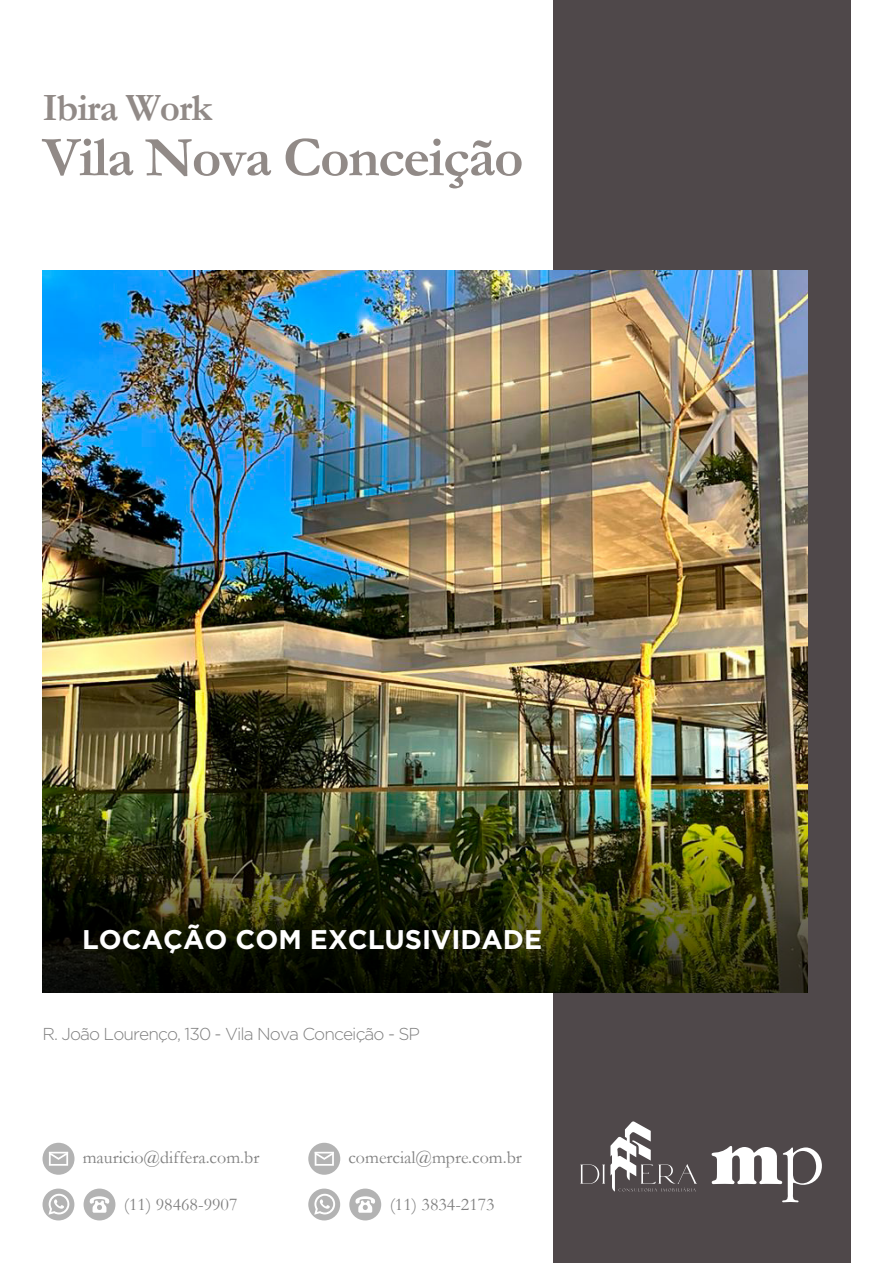
<style>
.page{position:relative;width:893px;height:1263px;background:#fff}
.page>*{position:absolute;margin:0;border:0;box-sizing:border-box;transform-origin:0 0}
.t1{font:700 57px "Garamond";letter-spacing:-.025em;color:#918a87}
.t2{font:700 39px "Garamond";letter-spacing:-.025em;color:#918a87}
.t3{font:700 27px "Gotham";color:#fff}
.t4{font:18px "Garamond";color:#808080}
.t5{font:300 17.25px "Gotham";letter-spacing:-.05em;color:#808080}
</style>
<div class="page">
<div style="left:553px;top:0;width:297px;height:1263px;background:#4f484a"></div>
<img style="left:43px;top:270px;width:765px;height:515px">
<img style="left:43px;top:785px;width:765px;height:208px">
<div style="left:43px;top:1143px;width:32px;height:32px;background:#b3b3b3;border-radius:50%"></div>
<svg style="left:49px;top:1152px;width:19px;height:14px"></svg>
<div style="left:308px;top:1143px;width:32px;height:32px;background:#b3b3b3;border-radius:50%"></div>
<svg style="left:315px;top:1152px;width:19px;height:14px"></svg>
<div style="left:43px;top:1188px;width:31px;height:32px;background:#b3b3b3;border-radius:50%"></div>
<svg style="left:48px;top:1194px;width:21px;height:21px"></svg>
<div style="left:84px;top:1188px;width:31px;height:32px;background:#b3b3b3;border-radius:50%"></div>
<svg style="left:89px;top:1196px;width:21px;height:17px"></svg>
<div style="left:308px;top:1188px;width:32px;height:32px;background:#b3b3b3;border-radius:50%"></div>
<svg style="left:314px;top:1194px;width:21px;height:21px"></svg>
<div style="left:349px;top:1188px;width:32px;height:32px;background:#b3b3b3;border-radius:50%"></div>
<svg style="left:355px;top:1196px;width:20px;height:17px"></svg>
<svg style="left:712px;top:1146px;width:110px;height:56px"></svg>
<svg style="left:580px;top:1121px;width:117px;height:70px"></svg>
<h2 class="t2" style="left:43px;top:81px;width:171px">Ibira Work</h2>
<h1 class="t1" style="left:43px;top:119px;width:483px">Vila Nova Conceição</h1>
<h3 class="t3" style="left:82px;top:924px;width:461px">LOCAÇÃO COM EXCLUSIVIDADE</h3>
<p class="t5" style="left:43px;top:1024px;width:379px">R. João Lourenço, 130 - Vila Nova Conceição - SP</p>
<p class="t4" style="left:83px;top:1145px;width:178px">mauricio@differa.com.br</p>
<p class="t4" style="left:348px;top:1145px;width:175px">comercial@mpre.com.br</p>
<p class="t4" style="left:124px;top:1192px;width:115px">(11) 98468-9907</p>
<p class="t4" style="left:390px;top:1192px;width:107px">(11) 3834-2173</p>
</div>
